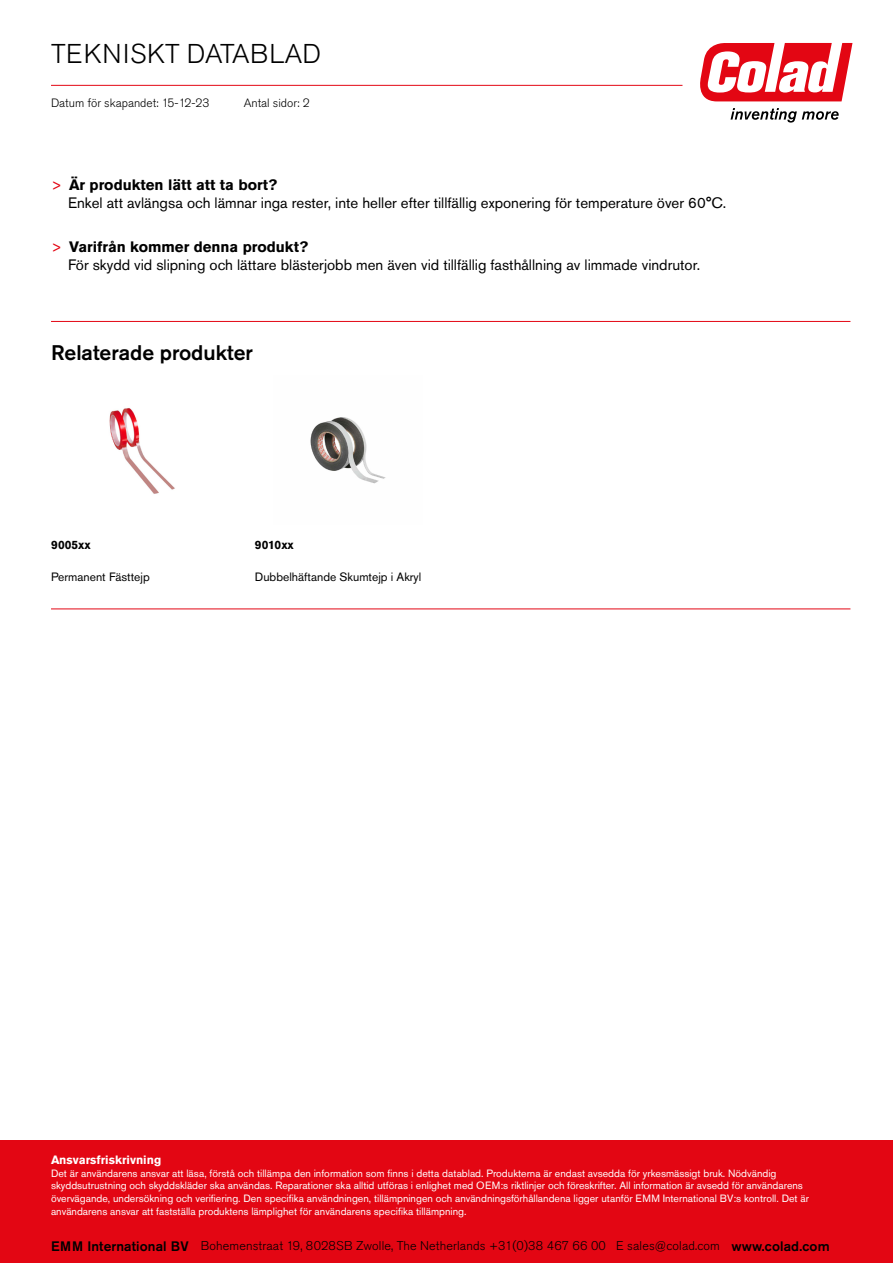
<style>
.page{position:relative;width:893px;height:1263px;background:#fff}
.page>*{position:absolute;margin:0;border:0;box-sizing:border-box;transform-origin:0 0}
.t1{font:300 27px "Akzidenz Grotesk Pro";letter-spacing:.01em;color:#000}
.t2{font:500 21px "Akzidenz Grotesk Pro";color:#000}
.t3{font:15px/18px "Akzidenz Grotesk Pro";color:#000}
.t4{font:300 12.6px "Akzidenz Grotesk Pro";letter-spacing:.01em;color:#000}
.t5{font:12px "Akzidenz Grotesk Pro";color:#000}
.t6{font:300 12px "Akzidenz Grotesk Pro";color:#000}
.t7{font:700 12px "Akzidenz Grotesk Pro";color:#fff}
.t8{font:700 12px "Akzidenz Grotesk Pro";color:#000}
.t9{font:10.5px/12.9px "Akzidenz Grotesk Pro";color:#fff}
.s1{color:#e30613}
.s2{font-weight:700}
.s3{font-weight:500;font-size:13.65px}
</style>
<div class="page">
<svg style="left:700px;top:43px;width:152px;height:58px"></svg>
<svg style="left:731px;top:108px;width:108px;height:15px"></svg>
<hr style="left:51px;top:85px;width:631px;height:1px;background:#e30613">
<hr style="left:51px;top:321px;width:799px;height:1px;background:#e30613">
<img style="left:109px;top:408px;width:66px;height:86px">
<img style="left:310px;top:417px;width:76px;height:67px">
<hr style="left:51px;top:609px;width:799px;height:1px;background:#e30613">
<div style="left:0;top:1141px;width:893px;height:122px;background:#e30613"></div>
<h1 class="t1" style="left:51px;top:36px;width:271px">TEKNISKT DATABLAD</h1>
<p class="t6" style="left:244px;top:95px;width:67px">Antal sidor: 2</p>
<p class="t6" style="left:51px;top:95px;width:160px">Datum för skapandet: 15-12-23</p>
<h3 class="t3" style="left:68px;top:176px;width:660px;text-indent:-17px"><span class="s1">&gt;</span> <span class="s2">Är produkten lätt att ta bort?<br></span>Enkel att avlängsa och lämnar inga rester, inte heller efter tillfällig exponering för temperature över 60°C.</h3>
<h3 class="t3" style="left:68px;top:238px;width:634px;text-indent:-17px"><span class="s1">&gt;</span> <span class="s2">Varifrån kommer denna produkt?<br></span>För skydd vid slipning och lättare blästerjobb men även vid tillfällig fasthållning av limmade vindrutor.</h3>
<h2 class="t2" style="left:51px;top:339px;width:203px">Relaterade produkter</h2>
<p class="t8" style="left:51px;top:537px;width:41px">9005xx</p>
<p class="t8" style="left:255px;top:537px;width:40px">9010xx</p>
<p class="t5" style="left:51px;top:569px;width:100px">Permanent Fästtejp</p>
<p class="t5" style="left:255px;top:569px;width:168px">Dubbelhäftande Skumtejp i Akryl</p>
<p class="t7" style="left:51px;top:1152px;width:112px">Ansvarsfriskrivning</p>
<p class="t9" style="left:51px;top:1166px;width:760px">Det är användarens ansvar att läsa, förstå och tillämpa den information som finns i detta datablad. Produkterna är endast avsedda för yrkesmässigt bruk. Nödvändig skyddsutrustning och skyddskläder ska användas. Reparationer ska alltid utföras i enlighet med OEM:s riktlinjer och föreskrifter. All information är avsedd för användarens övervägande, undersökning och verifiering. Den specifika användningen, tillämpningen och användningsförhållandena ligger utanför EMM International BV:s kontroll. Det är användarens ansvar att fastställa produktens lämplighet för användarens specifika tillämpning.</p>
<p class="t4" style="left:51px;top:1238px;width:780px"><span class="s3">EMM International BV</span> Bohemenstraat 19, 8028SB Zwolle, The Netherlands +31(0)38 467 66 00 E sales@colad.com <span class="s3">www.colad.com</span></p>
</div>
